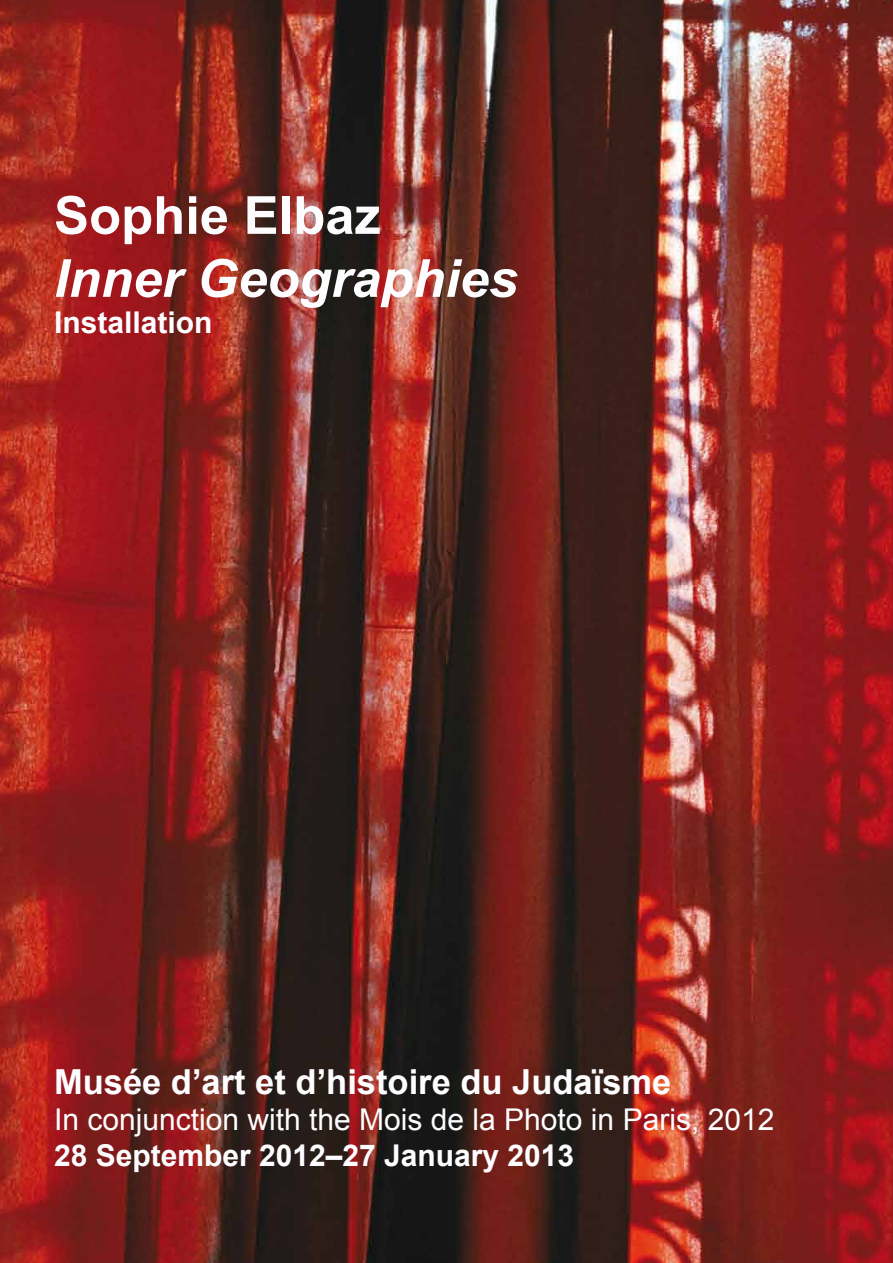
<style>
.page{position:relative;width:893px;height:1263px;background:#fff}
.page>*{position:absolute;margin:0;border:0;box-sizing:border-box;transform-origin:0 0}
.t1{font:italic 700 52.5px "Arial";color:#fdfdff}
.t2{font:700 52.5px "Arial";color:#fdfdff}
.t3{font:700 34.5px "Arial";color:#fdfdff}
.t4{font:30px "Arial";color:#fdfdff}
.t5{font:700 30px "Arial";color:#fdfdff}
</style>
<div class="page">
<img style="left:0;top:0;width:893px;height:1263px">
<h1 class="t2" style="left:54px;top:180px;width:328px">Sophie Elbaz</h1>
<h1 class="t1" style="left:54px;top:243px;width:465px">Inner Geographies</h1>
<p class="t5" style="left:54px;top:302px;width:160px">Installation</p>
<p class="t3" style="left:54px;top:1059px;width:619px">Musée d’art et d’histoire du Judaïsme</p>
<p class="t4" style="left:54px;top:1100px;width:722px">In conjunction with the Mois de la Photo in Paris, 2012</p>
<p class="t5" style="left:54px;top:1136px;width:522px">28 September 2012–27 January 2013</p>
</div>
